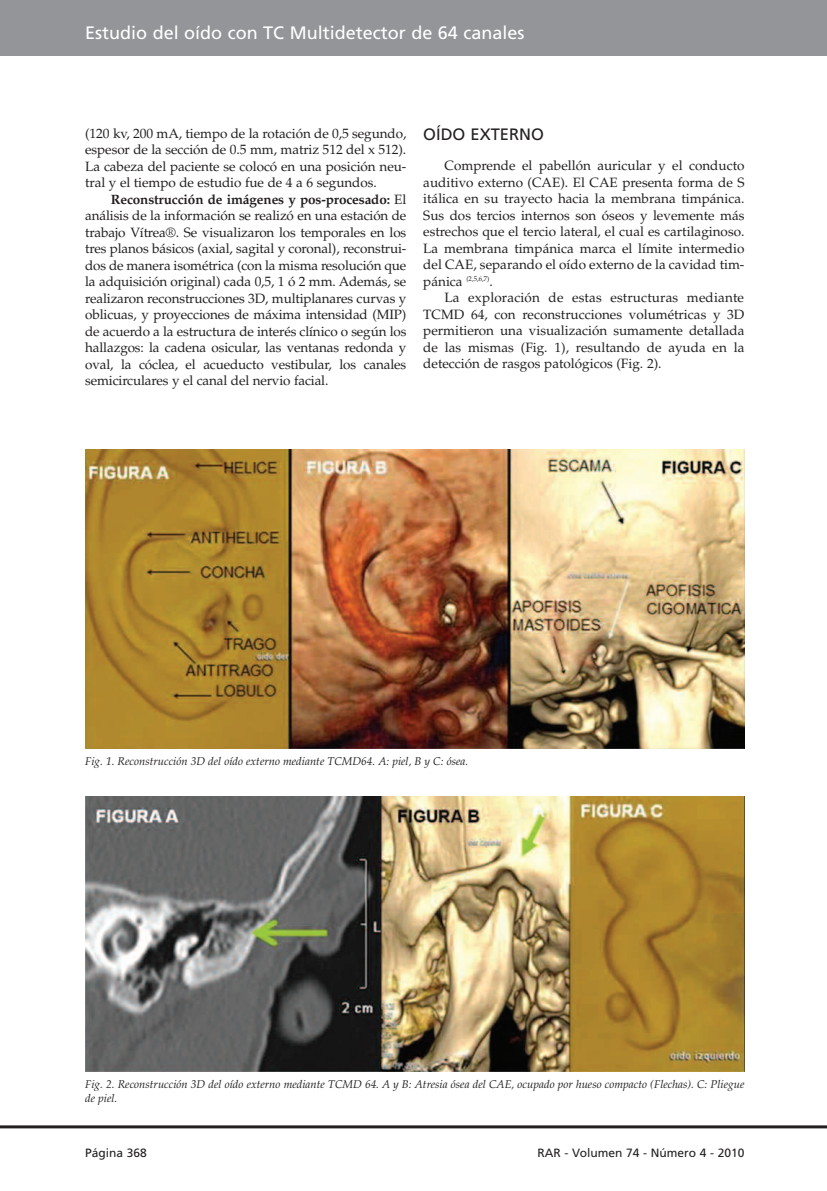
<style>
.page{position:relative;width:827px;height:1191px;background:#fff}
.page>*{position:absolute;margin:0;border:0;box-sizing:border-box;transform-origin:0 0}
.t1{font:18px "Frutiger";color:#fff}
.t2{font:16.5px "Frutiger";color:#231f20}
.t3{font:13.5px/16.5px "Palatino";letter-spacing:-.005em;color:#231f20;text-align:justify}
.t4{font:12px "Frutiger";color:#231f20}
.t5{font:italic 11.25px/14.2px "Palatino";color:#231f20}
.t6{font:6.75px "Palatino";color:#231f20}
.s1{font-weight:700}
.s2{font-size:13.5px}
</style>
<div class="page">
<img style="left:0;top:0;width:827px;height:1129px">
<h1 class="t1" style="left:85px;top:26px;width:441px">Estudio del oído con TC Multidetector de 64 canales</h1>
<p class="t3" style="left:85px;top:126px;width:323px">(120 kv, 200 mA, tiempo de la rotación de 0,5 segundo, espesor de la sección de 0.5 mm, matriz 512 del x 512).<br>La cabeza del paciente se colocó en una posición neu&shy;tral y el tiempo de estudio fue de 4 a 6 segundos.</p>
<p class="t3" style="left:85px;top:192px;width:323px;text-indent:26px"><span class="s1">Reconstrucción de imágenes y pos-procesado:</span> El análisis de la información se realizó en una estación de trabajo Vítrea®. Se visualizaron los temporales en los tres planos básicos (axial, sagital y coronal), reconstrui&shy;dos de manera isométrica (con la misma resolución que la adquisición original) cada 0,5, 1 ó 2 mm. Además, se realizaron reconstrucciones 3D, multiplanares curvas y oblicuas, y proyecciones de máxima intensidad (MIP) de acuerdo a la estructura de interés clínico o según los hallazgos: la cadena osicular, las ventanas redonda y oval, la cóclea, el acueducto vestibular, los canales semicirculares y el canal del nervio facial.</p>
<p class="t2" style="left:423px;top:128px;width:122px">OÍDO EXTERNO</p>
<p class="t3" style="left:423px;top:159px;width:323px;text-indent:21px">Comprende el pabellón auricular y el conducto auditivo externo (CAE). El CAE presenta forma de S itálica en su trayecto hacia la membrana timpánica.<br>Sus dos tercios internos son óseos y levemente más estrechos que el tercio lateral, el cual es cartilaginoso.<br>La membrana timpánica marca el límite intermedio del CAE, separando el oído externo de la cavidad tim-</p>
<p class="t6" style="left:423px;top:276px;width:71px"><span class="s2">pánica</span> (2,5,6,7)<span class="s2">.</span></p>
<p class="t3" style="left:423px;top:291px;width:323px;text-indent:21px">La exploración de estas estructuras mediante TCMD 64, con reconstrucciones volumétricas y 3D permitieron una visualización sumamente detallada de las mismas (Fig. 1), resultando de ayuda en la detección de rasgos patológicos (Fig. 2).</p>
<p class="t5" style="left:85px;top:755px;width:385px">Fig. 1. Reconstrucción 3D del oído externo mediante TCMD64. A: piel, B y C: ósea.</p>
<p class="t5" style="left:85px;top:1078px;width:661px">Fig. 2. Reconstrucción 3D del oído externo mediante TCMD 64. A y B: Atresia ósea del CAE, ocupado por hueso compacto (Flechas). C: Pliegue de piel.</p>
<p class="t4" style="left:85px;top:1148px;width:63px">Página 368</p>
<p class="t4" style="left:537px;top:1148px;width:208px">RAR - Volumen 74 - Número 4 - 2010</p>
</div>
